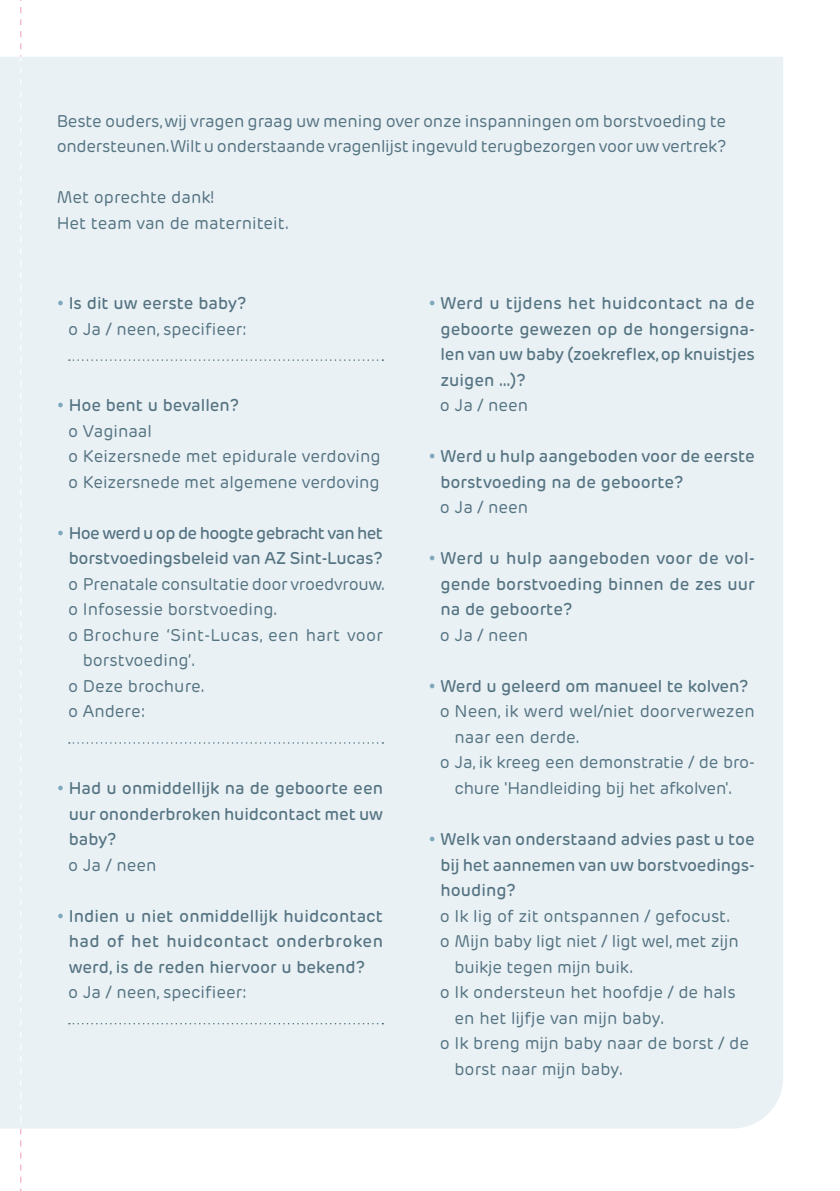
<style>
.page{position:relative;width:840px;height:1191px;background:#fff}
.page>*{position:absolute;margin:0;border:0;box-sizing:border-box;transform-origin:0 0}
.BROODTEKST{font:500 17px/25.6px "Rubrik New";letter-spacing:-.01em;color:#557482;text-align:justify}
.BROODTEKST-2{font:17px/25.6px "Rubrik New";color:#557482}
.BROODTEKST_niet_op_r{font:17px/25.6px "Rubrik New";letter-spacing:-.01em;color:#557482}
.BROODTEKST-3{font:17px/25.6px "Rubrik New";letter-spacing:.02em;color:#557482}
.s1{font-family:"Gotham Narrow";color:#7fa8bc}
</style>
<div class="page">
<div style="left:0;top:57px;width:782px;height:1071px;background:#eaf1f5"></div>
<svg style="left:20px;top:0;width:1px;height:1191px"></svg>
<svg style="left:69px;top:359px;width:314px;height:2px"></svg>
<svg style="left:69px;top:742px;width:314px;height:1px"></svg>
<svg style="left:69px;top:1023px;width:314px;height:1px"></svg>
<p class="BROODTEKST_niet_op_r" style="left:57px;top:108px;width:671px">Beste ouders, wij vragen graag uw mening over onze inspanningen om borstvoeding te ondersteunen.Wilt u onderstaande vragenlijst ingevuld terugbezorgen voor uw vertrek?</p>
<p class="BROODTEKST_niet_op_r" style="left:57px;top:185px;width:159px">Met oprechte dank!</p>
<p class="BROODTEKST_niet_op_r" style="left:57px;top:210px;width:233px">Het team van de materniteit.</p>
<p class="BROODTEKST" style="left:57px;top:290px;width:191px"><span class="s1">•</span> Is dit uw eerste baby?</p>
<p class="BROODTEKST-2" style="left:68px;top:316px;width:180px">o Ja / neen, specifieer:</p>
<p class="BROODTEKST" style="left:57px;top:393px;width:184px"><span class="s1">•</span> Hoe bent u bevallen?</p>
<p class="BROODTEKST-2" style="left:68px;top:418px;width:85px">o Vaginaal</p>
<p class="BROODTEKST-2" style="left:68px;top:444px;width:314px">o Keizersnede met epidurale verdoving</p>
<p class="BROODTEKST-2" style="left:68px;top:469px;width:313px">o Keizersnede met algemene verdoving</p>
<p class="BROODTEKST" style="left:57px;top:520px;width:327px;text-align:right"><span class="s1">•</span> Hoe werd u op de hoogte gebracht van het borstvoedingsbeleid van AZ Sint-Lucas?</p>
<p class="BROODTEKST-2" style="left:68px;top:571px;width:318px">o Prenatale consultatie door vroedvrouw.</p>
<p class="BROODTEKST-2" style="left:68px;top:597px;width:210px">o Infosessie borstvoeding.</p>
<p class="BROODTEKST-3" style="left:83px;top:622px;width:301px;text-indent:-15px">o Brochure ‘Sint-Lucas, een hart voor borstvoeding’.</p>
<p class="BROODTEKST-2" style="left:68px;top:673px;width:138px">o Deze brochure.</p>
<p class="BROODTEKST-2" style="left:68px;top:699px;width:79px">o Andere:</p>
<p class="BROODTEKST" style="left:69px;top:775px;width:316px;text-indent:-12px"><span class="s1">•</span> Had u onmiddellijk na de geboorte een uur ononderbroken huidcontact met uw baby?</p>
<p class="BROODTEKST-2" style="left:68px;top:852px;width:90px">o Ja / neen</p>
<p class="BROODTEKST" style="left:69px;top:903px;width:315px;text-indent:-12px"><span class="s1">•</span> Indien u niet onmiddellijk huidcontact had of het huidcontact onderbroken werd, is de reden hiervoor u bekend?</p>
<p class="BROODTEKST-2" style="left:68px;top:979px;width:180px">o Ja / neen, specifieer:</p>
<p class="BROODTEKST" style="left:440px;top:290px;width:316px;text-indent:-12px"><span class="s1">•</span> Werd u tijdens het huidcontact na de geboorte gewezen op de hongersigna&shy;len van uw baby (zoekreflex, op knuistjes zuigen …)?</p>
<p class="BROODTEKST-2" style="left:439px;top:393px;width:90px">o Ja / neen</p>
<p class="BROODTEKST" style="left:440px;top:444px;width:316px;text-indent:-12px"><span class="s1">•</span> Werd u hulp aangeboden voor de eerste borstvoeding na de geboorte?</p>
<p class="BROODTEKST-2" style="left:439px;top:495px;width:90px">o Ja / neen</p>
<p class="BROODTEKST" style="left:440px;top:546px;width:316px;text-indent:-12px"><span class="s1">•</span> Werd u hulp aangeboden voor de vol&shy;gende borstvoeding binnen de zes uur na de geboorte?</p>
<p class="BROODTEKST-2" style="left:439px;top:622px;width:90px">o Ja / neen</p>
<p class="BROODTEKST" style="left:428px;top:673px;width:321px"><span class="s1">•</span> Werd u geleerd om manueel te kolven?</p>
<p class="BROODTEKST-2" style="left:454px;top:699px;width:301px;text-indent:-15px">o Neen, ik werd wel/niet doorverwezen naar een derde.</p>
<p class="BROODTEKST-2" style="left:439px;top:750px;width:316px;text-align:center">o Ja, ik kreeg een demonstratie / de bro&shy;chure 'Handleiding bij het afkolven'.</p>
<p class="BROODTEKST" style="left:440px;top:826px;width:316px;text-indent:-12px"><span class="s1">•</span> Welk van onderstaand advies past u toe bij het aannemen van uw borstvoedings&shy;houding?</p>
<p class="BROODTEKST-2" style="left:439px;top:903px;width:292px">o Ik lig of zit ontspannen / gefocust.</p>
<p class="BROODTEKST-2" style="left:454px;top:928px;width:285px;text-indent:-15px">o Mijn baby ligt niet / ligt wel, met zijn buikje tegen mijn buik.</p>
<p class="BROODTEKST-2" style="left:454px;top:979px;width:282px;text-indent:-15px">o Ik ondersteun het hoofdje / de hals en het lijfje van mijn baby.</p>
<p class="BROODTEKST-2" style="left:454px;top:1030px;width:296px;text-indent:-15px">o Ik breng mijn baby naar de borst / de borst naar mijn baby.</p>
</div>
